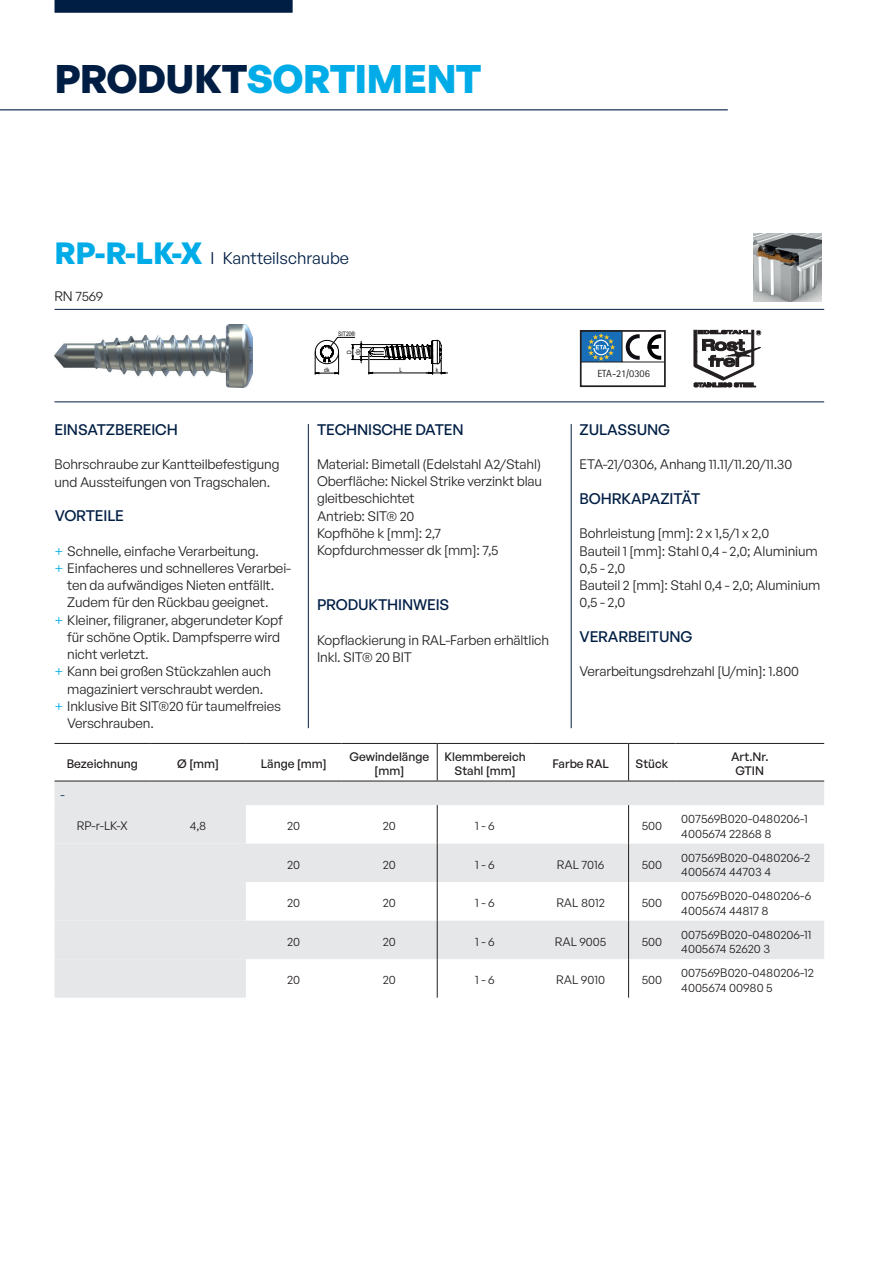
<style>
.page{position:relative;width:893px;height:1263px;background:#fff}
.page>*{position:absolute;margin:0;border:0;box-sizing:border-box;transform-origin:0 0}
.t1{font:700 39px "General Sans";letter-spacing:-.02em;color:#00ace7}
.t2{font:16.5px "General Sans";color:#001e44}
.t3{font:500 15px "General Sans";letter-spacing:-.01em;color:#001e44}
.t4{font:13.5px/17.2px "General Sans";letter-spacing:-.01em;color:#231f20}
.t5{font:12px/14.4px "General Sans";color:#231f20}
.t6{font:500 12px/14.4px "General Sans";color:#231f20;text-align:center}
.t7{font:12px "General Sans";color:#001e44}
.t8{font:10.35px "Rotis Sans Serif Pro";color:#231f20}
.t9{font:6.15px/8.4px "Arial Narrow";color:#000001}
.s1{color:#001e44}
.s2{font-weight:700;font-size:30px;color:#00ace7}
.s3{color:#00ace7}
</style>
<div class="page">
<hr style="left:0;top:109px;width:728px;height:1px;background:#001e44">
<hr style="left:55px;top:309px;width:769px;height:1px;background:#001e44">
<hr style="left:308px;top:424px;width:1px;height:304px;background:#001e44">
<hr style="left:571px;top:424px;width:1px;height:304px;background:#001e44">
<img style="left:754px;top:234px;width:68px;height:68px">
<img style="left:55px;top:324px;width:197px;height:64px">
<svg style="left:315px;top:337px;width:133px;height:37px"></svg>
<hr style="left:55px;top:402px;width:769px;height:1px;background:#001e44">
<svg style="left:55px;top:782px;width:769px;height:177px;fill:#e6e7e9"></svg>
<div style="left:55px;top:805px;width:191px;height:193px;background:#e6e7e9"></div>
<hr style="left:55px;top:743px;width:95px;height:1px;background:#231f20">
<hr style="left:55px;top:781px;width:95px;height:1px;background:#231f20">
<hr style="left:150px;top:743px;width:96px;height:1px;background:#231f20">
<hr style="left:150px;top:781px;width:96px;height:1px;background:#231f20">
<hr style="left:246px;top:743px;width:96px;height:1px;background:#231f20">
<hr style="left:246px;top:781px;width:96px;height:1px;background:#231f20">
<hr style="left:342px;top:743px;width:95px;height:1px;background:#231f20">
<hr style="left:342px;top:781px;width:95px;height:1px;background:#231f20">
<hr style="left:437px;top:743px;width:96px;height:1px;background:#231f20">
<hr style="left:437px;top:744px;width:1px;height:37px;background:#231f20">
<hr style="left:437px;top:781px;width:96px;height:1px;background:#231f20">
<hr style="left:533px;top:743px;width:96px;height:1px;background:#231f20">
<hr style="left:533px;top:781px;width:96px;height:1px;background:#231f20">
<hr style="left:629px;top:743px;width:46px;height:1px;background:#231f20">
<hr style="left:628px;top:744px;width:1px;height:37px;background:#231f20">
<hr style="left:675px;top:743px;width:149px;height:1px;background:#231f20">
<hr style="left:629px;top:781px;width:46px;height:1px;background:#231f20">
<hr style="left:675px;top:781px;width:149px;height:1px;background:#231f20">
<hr style="left:437px;top:805px;width:1px;height:38px;background:#231f20">
<hr style="left:628px;top:805px;width:1px;height:38px;background:#231f20">
<hr style="left:437px;top:843px;width:1px;height:39px;background:#231f20">
<hr style="left:628px;top:843px;width:1px;height:39px;background:#231f20">
<hr style="left:437px;top:882px;width:1px;height:39px;background:#231f20">
<hr style="left:628px;top:882px;width:1px;height:39px;background:#231f20">
<hr style="left:437px;top:921px;width:1px;height:38px;background:#231f20">
<hr style="left:628px;top:921px;width:1px;height:38px;background:#231f20">
<hr style="left:437px;top:959px;width:1px;height:39px;background:#231f20">
<hr style="left:628px;top:959px;width:1px;height:39px;background:#231f20">
<svg style="left:626px;top:334px;width:14px;height:26px"></svg>
<svg style="left:647px;top:334px;width:14px;height:26px"></svg>
<div style="left:581px;top:331px;width:41px;height:31px;background:#186fb8"></div>
<svg style="left:587px;top:333px;width:28px;height:28px"></svg>
<hr style="left:581px;top:362px;width:84px;height:1px;background:#231f20">
<hr style="left:622px;top:331px;width:1px;height:31px;background:#231f20">
<div style="left:580px;top:330px;width:86px;height:57px;border:2px solid #231f20"></div>
<svg style="left:694px;top:330px;width:67px;height:57px"></svg>
<div style="left:55px;top:0;width:238px;height:13px;background:#001e44"></div>
<h1 class="t1" style="left:55px;top:54px;width:429px"><span class="s1">PRODUKT</span>SORTIMENT</h1>
<p class="t2" style="left:55px;top:248px;width:296px"><span class="s2">RP-R-LK-X</span> I Kantteilschraube</p>
<p class="t4" style="left:55px;top:287px;width:50px">RN 7569</p>
<p class="t9" style="left:324px;top:365px;width:7px">dk</p>
<p class="t9" style="left:338px;top:329px;width:19px">SIT20®</p>
<p class="t9" style="left:345px;top:355px;width:7px;rotate:-90deg">D dp</p>
<p class="t9" style="left:399px;top:365px;width:4px">L</p>
<p class="t9" style="left:436px;top:365px;width:4px">k</p>
<p class="t8" style="left:597px;top:368px;width:54px">ETA-21/0306</p>
<p class="t3" style="left:55px;top:420px;width:125px">EINSATZBEREICH</p>
<p class="t4" style="left:55px;top:455px;width:227px">Bohrschraube zur Kantteilbefestigung und Aussteifungen von Tragschalen.</p>
<p class="t3" style="left:55px;top:506px;width:71px">VORTEILE</p>
<p class="t4" style="left:55px;top:542px;width:206px"><span class="s3">+</span> Schnelle, einfache Verarbeitung.</p>
<p class="t4" style="left:55px;top:559px;width:238px"><span class="s3">+</span> Einfacheres und schnelleres Verarbei-</p>
<p class="t4" style="left:67px;top:576px;width:208px">ten da aufwändiges Nieten entfällt.</p>
<p class="t4" style="left:67px;top:593px;width:203px">Zudem für den Rückbau geeignet.</p>
<p class="t4" style="left:55px;top:611px;width:230px"><span class="s3">+</span> Kleiner, filigraner, abgerundeter Kopf</p>
<p class="t4" style="left:67px;top:628px;width:214px">für schöne Optik. Dampfsperre wird</p>
<p class="t4" style="left:67px;top:645px;width:83px">nicht verletzt.</p>
<p class="t4" style="left:55px;top:663px;width:218px"><span class="s3">+</span> Kann bei großen Stückzahlen auch</p>
<p class="t4" style="left:67px;top:680px;width:197px">magaziniert verschraubt werden.</p>
<p class="t4" style="left:55px;top:697px;width:228px"><span class="s3">+</span> Inklusive Bit SIT®20 für taumelfreies</p>
<p class="t4" style="left:67px;top:714px;width:88px">Verschrauben.</p>
<p class="t6" style="left:67px;top:756px;width:73px">Bezeichnung</p>
<p class="t6" style="left:177px;top:756px;width:43px">Ø [mm]</p>
<p class="t6" style="left:261px;top:756px;width:67px">Länge [mm]</p>
<p class="t6" style="left:350px;top:749px;width:81px">Gewindelänge [mm]</p>
<p class="t6" style="left:444px;top:749px;width:83px">Klemmbereich<br>Stahl [mm]</p>
<p class="t6" style="left:552px;top:756px;width:58px">Farbe RAL</p>
<p class="t6" style="left:636px;top:756px;width:34px">Stück</p>
<p class="t6" style="left:731px;top:749px;width:39px">Art.Nr.<br>GTIN</p>
<p class="t7" style="left:60px;top:787px;width:6px">-</p>
<p class="t5" style="left:77px;top:818px;width:53px">RP-r-LK-X</p>
<p class="t5" style="left:190px;top:818px;width:18px">4,8</p>
<p class="t5" style="left:287px;top:818px;width:15px">20</p>
<p class="t5" style="left:383px;top:818px;width:15px">20</p>
<p class="t5" style="left:475px;top:818px;width:21px">1 - 6</p>
<p class="t5" style="left:642px;top:818px;width:22px">500</p>
<p class="t5" style="left:681px;top:811px;width:128px">007569B020-0480206-1<br>4005674 22868 8</p>
<p class="t5" style="left:287px;top:857px;width:15px">20</p>
<p class="t5" style="left:383px;top:857px;width:15px">20</p>
<p class="t5" style="left:475px;top:857px;width:21px">1 - 6</p>
<p class="t5" style="left:557px;top:857px;width:49px">RAL 7016</p>
<p class="t5" style="left:642px;top:857px;width:22px">500</p>
<p class="t5" style="left:681px;top:850px;width:130px">007569B020-0480206-2<br>4005674 44703 4</p>
<p class="t5" style="left:287px;top:895px;width:15px">20</p>
<p class="t5" style="left:383px;top:895px;width:15px">20</p>
<p class="t5" style="left:475px;top:895px;width:21px">1 - 6</p>
<p class="t5" style="left:556px;top:895px;width:50px">RAL 8012</p>
<p class="t5" style="left:642px;top:895px;width:22px">500</p>
<p class="t5" style="left:681px;top:888px;width:131px">007569B020-0480206-6<br>4005674 44817 8</p>
<p class="t5" style="left:287px;top:934px;width:15px">20</p>
<p class="t5" style="left:383px;top:934px;width:15px">20</p>
<p class="t5" style="left:475px;top:934px;width:21px">1 - 6</p>
<p class="t5" style="left:555px;top:934px;width:53px">RAL 9005</p>
<p class="t5" style="left:642px;top:934px;width:22px">500</p>
<p class="t5" style="left:681px;top:927px;width:132px">007569B020-0480206-11<br>4005674 52620 3</p>
<p class="t5" style="left:287px;top:972px;width:15px">20</p>
<p class="t5" style="left:383px;top:972px;width:15px">20</p>
<p class="t5" style="left:475px;top:972px;width:21px">1 - 6</p>
<p class="t5" style="left:556px;top:972px;width:50px">RAL 9010</p>
<p class="t5" style="left:642px;top:972px;width:22px">500</p>
<p class="t5" style="left:681px;top:965px;width:134px">007569B020-0480206-12<br>4005674 00980 5</p>
<p class="t3" style="left:317px;top:420px;width:148px">TECHNISCHE DATEN</p>
<p class="t4" style="left:317px;top:455px;width:227px">Material: Bimetall (Edelstahl A2/Stahl)<br>Oberfläche: Nickel Strike verzinkt blau gleitbeschichtet<br>Antrieb: SIT® 20<br>Kopfhöhe k [mm]: 2,7<br>Kopfdurchmesser dk [mm]: 7,5</p>
<p class="t3" style="left:580px;top:420px;width:92px">ZULASSUNG</p>
<p class="t4" style="left:580px;top:455px;width:214px">ETA-21/0306, Anhang 11.11/11.20/11.30</p>
<p class="t3" style="left:580px;top:489px;width:122px">BOHRKAPAZITÄT</p>
<p class="t4" style="left:580px;top:524px;width:242px">Bohrleistung [mm]: 2 x 1,5/1 x 2,0<br>Bauteil 1 [mm]: Stahl 0,4 - 2,0; Aluminium<br>0,5 - 2,0<br>Bauteil 2 [mm]: Stahl 0,4 - 2,0; Aluminium<br>0,5 - 2,0</p>
<p class="t3" style="left:580px;top:627px;width:114px">VERARBEITUNG</p>
<p class="t4" style="left:580px;top:662px;width:221px">Verarbeitungsdrehzahl [U/min]: 1.800</p>
<p class="t3" style="left:317px;top:595px;width:134px">PRODUKTHINWEIS</p>
<p class="t4" style="left:317px;top:631px;width:233px">Kopflackierung in RAL-Farben erhältlich<br>Inkl. SIT® 20 BIT</p>
</div>
